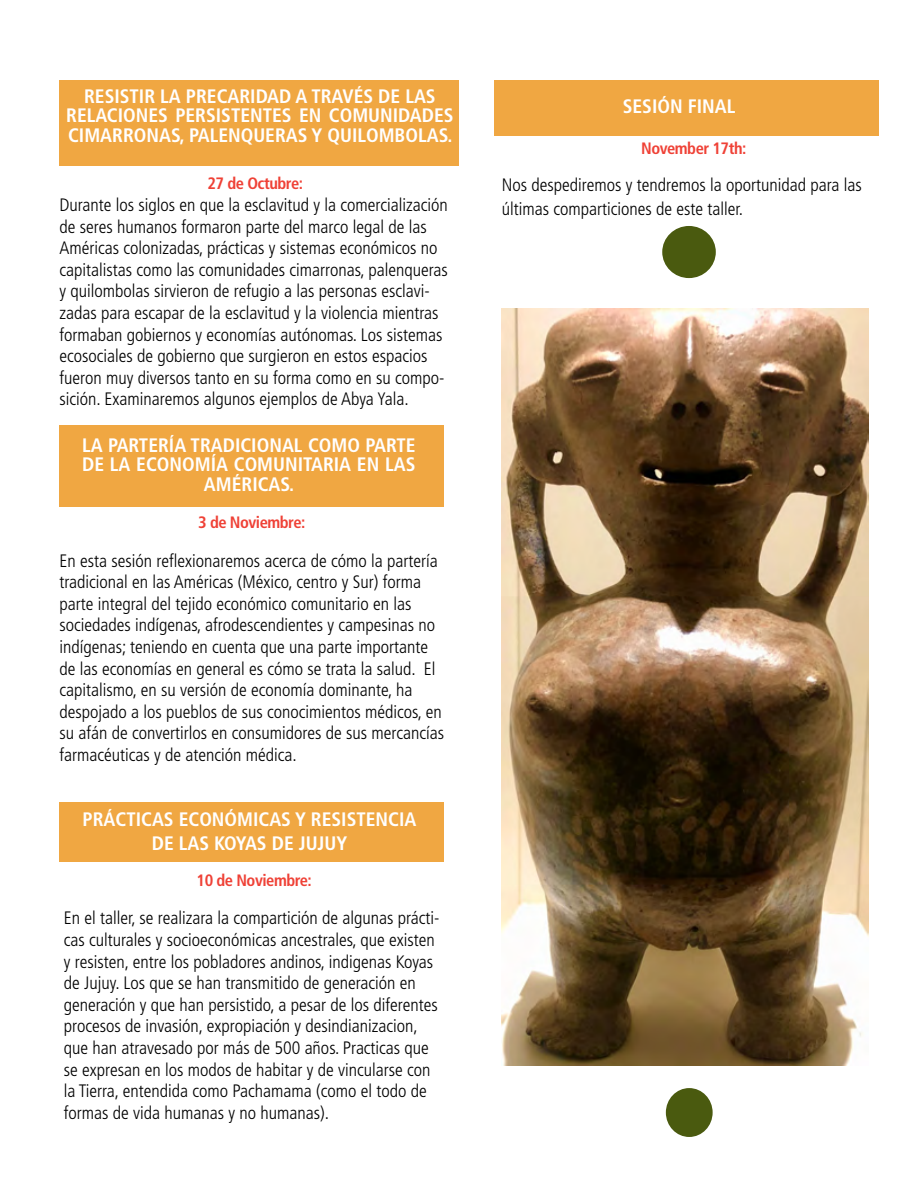
<style>
.page{position:relative;width:918px;height:1188px;background:#fff}
.page>*{position:absolute;margin:0;border:0;box-sizing:border-box;transform-origin:0 0}
.t1{font:700 condensed 19.5px/19.5px "Frutiger";color:#fff;text-align:center}
.t2{font:300 condensed 18px/21.6px "Frutiger LT Std";color:#000}
.t3{font:700 condensed 16.5px "Frutiger";letter-spacing:-.03em;color:#ef4136}
</style>
<div class="page">
<div style="left:60px;top:81px;width:399px;height:85px;background:#f0a742"></div>
<div style="left:59px;top:425px;width:385px;height:82px;background:#f0a742"></div>
<div style="left:494px;top:80px;width:385px;height:56px;background:#f0a742"></div>
<div style="left:59px;top:803px;width:385px;height:59px;background:#f0a742"></div>
<img style="left:502px;top:309px;width:367px;height:757px">
<div style="left:662px;top:226px;width:54px;height:52px;background:#4a5a0f;border-radius:50%"></div>
<div style="left:666px;top:1088px;width:47px;height:49px;background:#4a5a0f;border-radius:50%"></div>
<p class="t1" style="left:66px;top:86px;width:389px">RESISTIR LA PRECARIDAD A TRAVÉS DE LAS<br>RELACIONES PERSISTENTES EN COMUNIDADES<br>CIMARRONAS, PALENQUERAS Y QUILOMBOLAS.</p>
<p class="t3" style="left:208px;top:174px;width:97px">27 de Octubre:</p>
<p class="t2" style="left:60px;top:194px;width:390px">Durante los siglos en que la esclavitud y la comercialización de seres humanos formaron parte del marco legal de las Américas colonizadas, prácticas y sistemas económicos no capitalistas como las comunidades cimarronas, palenqueras y quilombolas sirvieron de refugio a las personas esclavi&shy;zadas para escapar de la esclavitud y la violencia mientras formaban gobiernos y economías autónomas. Los sistemas ecosociales de gobierno que surgieron en estos espacios fueron muy diversos tanto en su forma como en su compo&shy;sición. Examinaremos algunos ejemplos de Abya Yala.</p>
<p class="t1" style="left:82px;top:435px;width:335px">LA PARTERÍA TRADICIONAL COMO PARTE<br>DE LA ECONOMÍA COMUNITARIA EN LAS<br>AMÉRICAS.</p>
<p class="t3" style="left:198px;top:513px;width:109px">3 de Noviembre:</p>
<p class="t2" style="left:60px;top:550px;width:386px">En esta sesión reflexionaremos acerca de cómo la partería tradicional en las Américas (México, centro y Sur) forma parte integral del tejido económico comunitario en las sociedades indígenas, afrodescendientes y campesinas no indígenas; teniendo en cuenta que una parte importante de las economías en general es cómo se trata la salud. El capitalismo, en su versión de economía dominante, ha despojado a los pueblos de sus conocimientos médicos, en su afán de convertirlos en consumidores de sus mercancías farmacéuticas y de atención médica.</p>
<p class="t1" style="left:83px;top:807px;width:335px;line-height:24px">PRÁCTICAS ECONÓMICAS Y RESISTENCIA<br>DE LAS KOYAS DE JUJUY</p>
<p class="t3" style="left:197px;top:871px;width:117px">10 de Noviembre:</p>
<p class="t2" style="left:64px;top:908px;width:377px">En el taller, se realizara la compartición de algunas prácti&shy;cas culturales y socioeconómicas ancestrales, que existen y resisten, entre los pobladores andinos, indigenas Koyas de Jujuy. Los que se han transmitido de generación en generación y que han persistido, a pesar de los diferentes procesos de invasión, expropiación y desindianizacion, que han atravesado por más de 500 años. Practicas que se expresan en los modos de habitar y de vincularse con la Tierra, entendida como Pachamama (como el todo de formas de vida humanas y no humanas).</p>
<p class="t1" style="left:623px;top:97px;width:114px">SESIÓN FINAL</p>
<p class="t3" style="left:641px;top:139px;width:107px">November 17th:</p>
<p class="t2" style="left:502px;top:173px;width:362px;line-height:24px">Nos despediremos y tendremos la oportunidad para las últimas comparticiones de este taller.</p>
</div>
